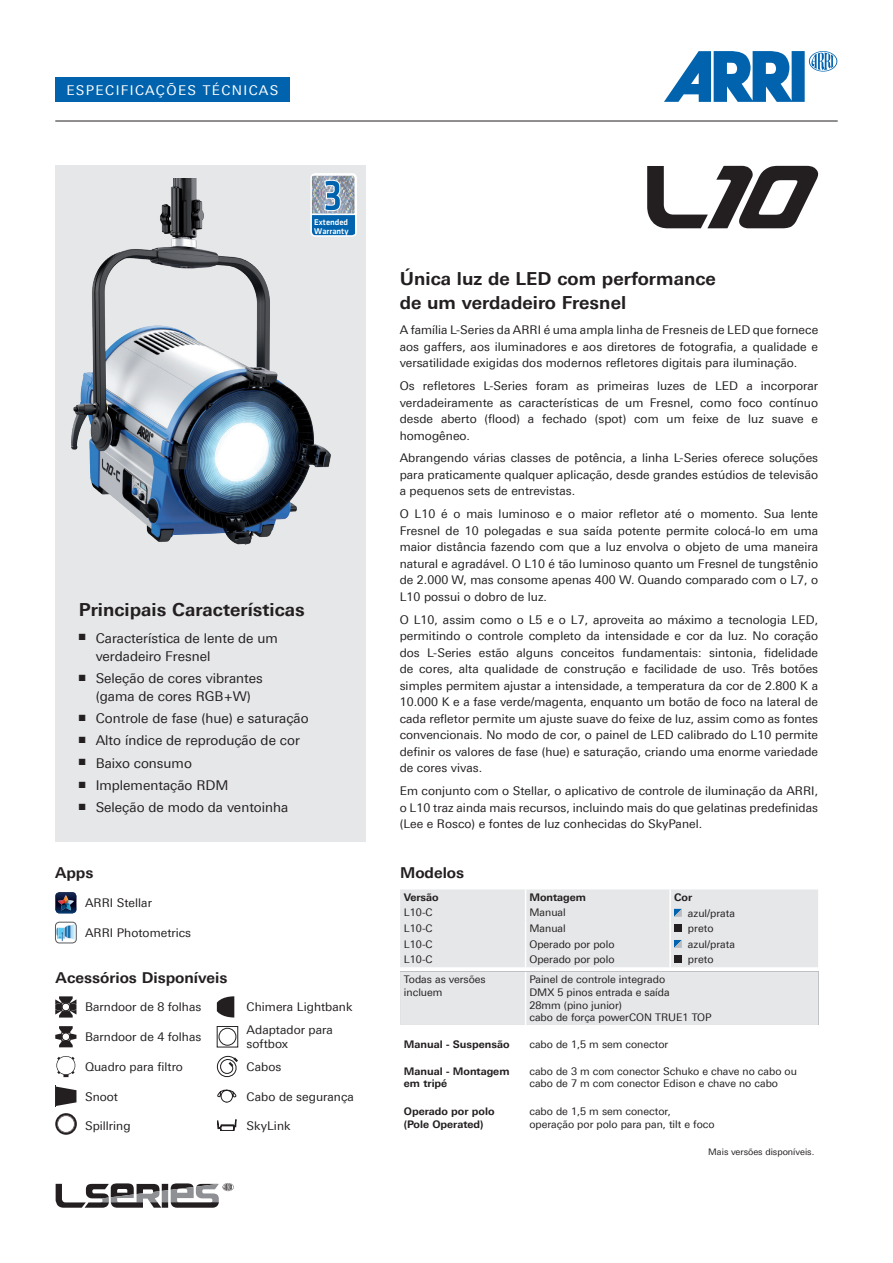
<style>
.page{position:relative;width:893px;height:1263px;background:#fff}
.page>*{position:absolute;margin:0;border:0;box-sizing:border-box;transform-origin:0 0}
.t1{font:700 18px/24px "Linotype Univers 630";letter-spacing:.005em;color:#231f20}
.t2{font:700 15px "Linotype Univers 630";color:#231f20}
.t3{font:13.5px/18px "Linotype Univers 430";color:#231f20}
.t4{font:13.5px "Linotype Univers 430";letter-spacing:.1em;color:#fff}
.t5{font:12px/16.5px "Linotype Univers 430";letter-spacing:.005em;color:#231f20;text-align:justify}
.t6{font:10.5px/12.6px "Linotype Univers 430";color:#231f20}
.t7{font:700 10.5px/12.6px "Linotype Univers 630";color:#231f20}
.t8{font:9px "Linotype Univers 430";color:#231f20}
.t9{font:500 8.7px/8.7px "Klavika";color:#fff}
</style>
<div class="page">
<hr style="left:55px;top:121px;width:783px;height:1px;background:#231f20">
<svg style="left:664px;top:51px;width:173px;height:51px"></svg>
<div style="left:55px;top:78px;width:235px;height:24px;background:#0163ae"></div>
<div style="left:55px;top:166px;width:311px;height:676px;background:#e6e7e9"></div>
<svg style="left:56px;top:1183px;width:178px;height:25px"></svg>
<svg style="left:55px;top:892px;width:21px;height:21px"></svg>
<img style="left:55px;top:922px;width:21px;height:21px">
<div style="left:55px;top:922px;width:21px;height:21px;border:1px solid #57585a;border-radius:4px"></div>
<svg style="left:55px;top:996px;width:21px;height:21px"></svg>
<svg style="left:55px;top:1026px;width:21px;height:21px"></svg>
<svg style="left:56px;top:1056px;width:19px;height:21px"></svg>
<svg style="left:55px;top:1086px;width:21px;height:21px"></svg>
<div style="left:55px;top:1113px;width:22px;height:21px;border:2px solid #231f20;border-radius:50%"></div>
<div style="left:57px;top:1115px;width:18px;height:18px;border:1px solid #6c6369;border-radius:50%"></div>
<svg style="left:217px;top:996px;width:17px;height:21px"></svg>
<svg style="left:217px;top:1026px;width:21px;height:21px"></svg>
<svg style="left:217px;top:1056px;width:21px;height:21px"></svg>
<svg style="left:217px;top:1090px;width:19px;height:12px"></svg>
<svg style="left:217px;top:1119px;width:19px;height:12px"></svg>
<svg style="left:313px;top:176px;width:41px;height:58px"></svg>
<div style="left:310px;top:173px;width:47px;height:64px;border:2px solid #fff;border-radius:4px"></div>
<svg style="left:647px;top:166px;width:172px;height:62px"></svg>
<img style="left:71px;top:179px;width:263px;height:366px">
<div style="left:400px;top:889px;width:418px;height:136px;background:#e6e7e9"></div>
<hr style="left:525px;top:972px;width:1px;height:53px;background:#fff">
<p class="t4" style="left:66px;top:82px;width:213px">ESPECIFICAÇÕES TÉCNICAS</p>
<p class="t9" style="left:314px;top:217px;width:36px">Extended<br>Warranty</p>
<h1 class="t1" style="left:79px;top:597px;width:228px">Principais Características</h1>
<p class="t3" style="left:96px;top:629px;width:184px;text-indent:-17px">■ Característica de lente de um verdadeiro Fresnel</p>
<p class="t3" style="left:79px;top:669px;width:186px;text-align:center">■ Seleção de cores vibrantes (gama de cores RGB+W)</p>
<p class="t3" style="left:79px;top:709px;width:232px">■ Controle de fase (hue) e saturação</p>
<p class="t3" style="left:79px;top:731px;width:223px">■ Alto índice de reprodução de cor</p>
<p class="t3" style="left:79px;top:754px;width:115px">■ Baixo consumo</p>
<p class="t3" style="left:79px;top:776px;width:151px">■ Implementação RDM</p>
<p class="t3" style="left:79px;top:798px;width:211px">■ Seleção de modo da ventoinha</p>
<p class="t2" style="left:55px;top:864px;width:40px">Apps</p>
<p class="t5" style="left:85px;top:895px;width:68px">ARRI Stellar</p>
<p class="t5" style="left:85px;top:924px;width:108px">ARRI Photometrics</p>
<p class="t2" style="left:56px;top:968px;width:173px">Acessórios Disponíveis</p>
<p class="t5" style="left:85px;top:999px;width:118px">Barndoor de 8 folhas</p>
<p class="t5" style="left:85px;top:1028px;width:118px">Barndoor de 4 folhas</p>
<p class="t5" style="left:85px;top:1058px;width:99px">Quadro para filtro</p>
<p class="t5" style="left:85px;top:1088px;width:35px">Snoot</p>
<p class="t5" style="left:85px;top:1118px;width:47px">Spillring</p>
<p class="t5" style="left:247px;top:996px;width:107px;line-height:22.6px">Chimera Lightbank<br>Adaptador para</p>
<p class="t5" style="left:247px;top:1033px;width:43px;line-height:22.6px">softbox<br>Cabos</p>
<p class="t5" style="left:247px;top:1088px;width:109px">Cabo de segurança</p>
<p class="t5" style="left:247px;top:1118px;width:45px">SkyLink</p>
<h1 class="t1" style="left:400px;top:267px;width:318px">Única luz de LED com performance de um verdadeiro Fresnel</h1>
<p class="t5" style="left:400px;top:322px;width:420px">A família L-Series da ARRI é uma ampla linha de Fresneis de LED que fornece aos gaffers, aos iluminadores e aos diretores de fotografia, a qualidade e versatilidade exigidas dos modernos refletores digitais para iluminação.</p>
<p class="t5" style="left:400px;top:377px;width:420px">Os refletores L-Series foram as primeiras luzes de LED a incorporar verdadeiramente as características de um Fresnel, como foco contínuo desde aberto (flood) a fechado (spot) com um feixe de luz suave e homogêneo.</p>
<p class="t5" style="left:400px;top:450px;width:420px">Abrangendo várias classes de potência, a linha L-Series oferece soluções para praticamente qualquer aplicação, desde grandes estúdios de televisão a pequenos sets de entrevistas.</p>
<p class="t5" style="left:400px;top:506px;width:420px">O L10 é o mais luminoso e o maior refletor até o momento. Sua lente Fresnel de 10 polegadas e sua saída potente permite colocá-lo em uma maior distância fazendo com que a luz envolva o objeto de uma maneira natural e agradável. O L10 é tão luminoso quanto um Fresnel de tungstênio de 2.000 W, mas consome apenas 400 W. Quando comparado com o L7, o L10 possui o dobro de luz.</p>
<p class="t5" style="left:400px;top:611px;width:420px">O L10, assim como o L5 e o L7, aproveita ao máximo a tecnologia LED, permitindo o controle completo da intensidade e cor da luz. No coração dos L-Series estão alguns conceitos fundamentais: sintonia, fidelidade de cores, alta qualidade de construção e facilidade de uso. Três botões simples permitem ajustar a intensidade, a temperatura da cor de 2.800 K a 10.000 K e a fase verde/magenta, enquanto um botão de foco na lateral de cada refletor permite um ajuste suave do feixe de luz, assim como as fontes convencionais. No modo de cor, o painel de LED calibrado do L10 permite definir os valores de fase (hue) e saturação, criando uma enorme variedade de cores vivas.</p>
<p class="t5" style="left:400px;top:783px;width:420px">Em conjunto com o Stellar, o aplicativo de controle de iluminação da ARRI, o L10 traz ainda mais recursos, incluindo mais do que gelatinas predefinidas (Lee e Rosco) e fontes de luz conhecidas do SkyPanel.</p>
<p class="t2" style="left:400px;top:864px;width:66px">Modelos</p>
<p class="t7" style="left:404px;top:891px;width:36px">Versão</p>
<p class="t7" style="left:529px;top:891px;width:58px">Montagem</p>
<p class="t7" style="left:674px;top:891px;width:20px">Cor</p>
<p class="t6" style="left:404px;top:906px;width:30px">L10-C</p>
<p class="t6" style="left:529px;top:906px;width:38px">Manual</p>
<p class="t6" style="left:688px;top:907px;width:49px">azul/prata</p>
<p class="t6" style="left:404px;top:922px;width:30px">L10-C</p>
<p class="t6" style="left:529px;top:922px;width:38px">Manual</p>
<p class="t6" style="left:688px;top:922px;width:27px">preto</p>
<p class="t6" style="left:404px;top:937px;width:30px">L10-C</p>
<p class="t6" style="left:529px;top:937px;width:87px">Operado por polo</p>
<p class="t6" style="left:688px;top:938px;width:49px">azul/prata</p>
<p class="t6" style="left:404px;top:953px;width:30px">L10-C</p>
<p class="t6" style="left:529px;top:953px;width:87px">Operado por polo</p>
<p class="t6" style="left:688px;top:953px;width:27px">preto</p>
<p class="t6" style="left:404px;top:973px;width:83px">Todas as versões incluem</p>
<p class="t6" style="left:529px;top:973px;width:184px">Painel de controle integrado<br>DMX 5 pinos entrada e saída<br>28mm (pino junior)<br>cabo de força powerCON TRUE1 TOP</p>
<p class="t7" style="left:404px;top:1037px;width:107px">Manual - Suspensão</p>
<p class="t6" style="left:529px;top:1037px;width:140px">cabo de 1,5 m sem conector</p>
<p class="t7" style="left:404px;top:1065px;width:107px">Manual - Montagem em tripé</p>
<p class="t6" style="left:529px;top:1065px;width:269px">cabo de 3 m com conector Schuko e chave no cabo ou cabo de 7 m com conector Edison e chave no cabo</p>
<p class="t7" style="left:404px;top:1105px;width:92px">Operado por polo (Pole Operated)</p>
<p class="t6" style="left:529px;top:1105px;width:187px">cabo de 1,5 m sem conector, operação por polo para pan, tilt e foco</p>
<p class="t8" style="left:708px;top:1146px;width:108px">Mais versões disponíveis.</p>
</div>
